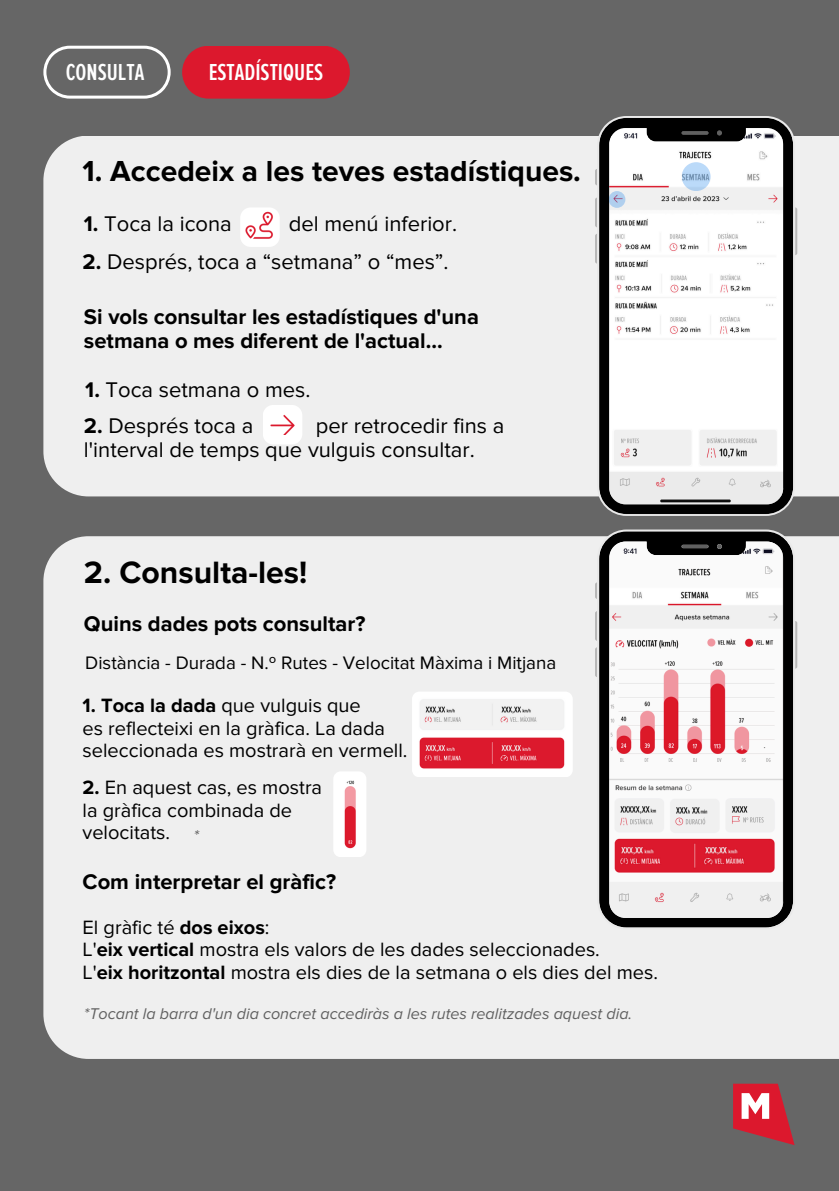
<style>
.page{position:relative;width:839px;height:1191px;background:#fff}
.page>*{position:absolute;margin:0;border:0;box-sizing:border-box;transform-origin:0 0}
.t1{font:700 32px "Proxima Nova";color:#000}
.t2{font:700 30px "Proxima Nova";color:#000}
.t3{font:600 24px "Proxima Nova Ex Cn";color:#fff}
.t4{font:22px/24px "Proxima Nova";color:#000}
.t5{font:700 22px/24px "Proxima Nova";color:#000}
.t6{font:20px/22.4px "Proxima Nova";color:#000}
.t7{font:18.8px "Proxima Nova";color:#000}
.t8{font:italic 16px "Proxima Nova";color:#606060}
.s1{font-weight:700}
</style>
<div class="page">
<div style="left:0;top:0;width:838px;height:1191px;background:#666"></div>
<svg style="left:733px;top:1084px;width:61px;height:61px"></svg>
<div style="left:43px;top:136px;width:795px;height:360px;background:#efefef"></div>
<div style="left:240px;top:207px;width:40px;height:40px;background:#fff;border-radius:10px"></div>
<svg style="left:43px;top:46px;width:128px;height:52px"></svg>
<svg style="left:182px;top:46px;width:168px;height:53px;background:#d31d31"></svg>
<img style="left:245px;top:211px;width:28px;height:28px">
<svg style="left:595px;top:169px;width:2px;height:16px"></svg>
<svg style="left:595px;top:198px;width:2px;height:29px"></svg>
<svg style="left:595px;top:234px;width:2px;height:30px"></svg>
<svg style="left:795px;top:207px;width:2px;height:48px"></svg>
<svg style="left:597px;top:116px;width:198px;height:400px;background:#cdcdcd"></svg>
<div style="left:263px;top:405px;width:39px;height:39px;background:#fff;border-radius:10px"></div>
<img style="left:270px;top:414px;width:25px;height:21px">
<svg style="left:681px;top:162px;width:29px;height:29px"></svg>
<svg style="left:608px;top:191px;width:17px;height:17px"></svg>
<div style="left:43px;top:536px;width:795px;height:523px;background:#efefef"></div>
<svg style="left:595px;top:582px;width:2px;height:17px"></svg>
<svg style="left:595px;top:611px;width:2px;height:30px"></svg>
<svg style="left:595px;top:647px;width:2px;height:30px"></svg>
<svg style="left:795px;top:621px;width:2px;height:48px"></svg>
<svg style="left:597px;top:530px;width:198px;height:399px;background:#cab5b7"></svg>
<div style="left:333px;top:771px;width:33px;height:86px;background:#fff;border-radius:8px"></div>
<img style="left:344px;top:780px;width:12px;height:69px">
<div style="left:412px;top:692px;width:160px;height:85px;background:#fff"></div>
<img style="left:418px;top:696px;width:147px;height:75px">
<h2 class="t3" style="left:66px;top:58px;width:80px">CONSULTA</h2>
<p class="t3" style="left:209px;top:58px;width:116px">ESTADÍSTIQUES</p>
<h4 class="t2" style="left:83px;top:154px;width:500px">1. Accedeix a les teves estadístiques.</h4>
<h2 class="t4" style="left:84px;top:212px;width:149px"><span class="s1">1.</span> Toca la icona</h2>
<h2 class="t4" style="left:289px;top:212px;width:170px">del menú inferior.</h2>
<h1 class="t4" style="left:83px;top:250px;width:367px"><span class="s1">2.</span> Després, toca a “setmana” o “mes”.</h1>
<p class="t5" style="left:84px;top:305px;width:396px">Si vols consultar les estadístiques d'una setmana o mes diferent de l'actual...</p>
<h3 class="t4" style="left:85px;top:378px;width:226px"><span class="s1">1.</span> Toca setmana o mes.</h3>
<p class="t4" style="left:84px;top:414px;width:171px"><span class="s1">2.</span> Després toca a</p>
<p class="t4" style="left:84px;top:414px;width:422px;text-indent:232px">per retrocedir fins a l'interval de temps que vulguis consultar.</p>
<p class="t1" style="left:84px;top:554px;width:225px">2. Consulta-les!</p>
<h5 class="t5" style="left:84px;top:612px;width:283px">Quins dades pots consultar?</h5>
<h5 class="t7" style="left:85px;top:651px;width:472px">Distància - Durada - N.º Rutes - Velocitat Màxima i Mitjana</h5>
<h5 class="t6" style="left:83px;top:695px;width:326px"><span class="s1">1. Toca la dada</span> que vulguis que<br>es reflecteixi en la gràfica. La dada seleccionada es mostrarà en vermell.</h5>
<p class="t6" style="left:83px;top:777px;width:241px"><span class="s1">2.</span> En aquest cas, es mostra la gràfica combinada de velocitats.</p>
<p class="t8" style="left:193px;top:827px;width:7px">*</p>
<p class="t5" style="left:83px;top:871px;width:255px">Com interpretar el gràfic?</p>
<h3 class="t6" style="left:83px;top:916px;width:577px">El gràfic té <span class="s1">dos eixos</span>:<br>L'<span class="s1">eix vertical</span> mostra els valors de les dades seleccionades.<br>L'<span class="s1">eix horitzontal</span> mostra els dies de la setmana o els dies del mes.</h3>
<h5 class="t8" style="left:84px;top:1005px;width:550px">*Tocant la barra d'un dia concret accediràs a les rutes realitzades aquest dia.</h5>
</div>
